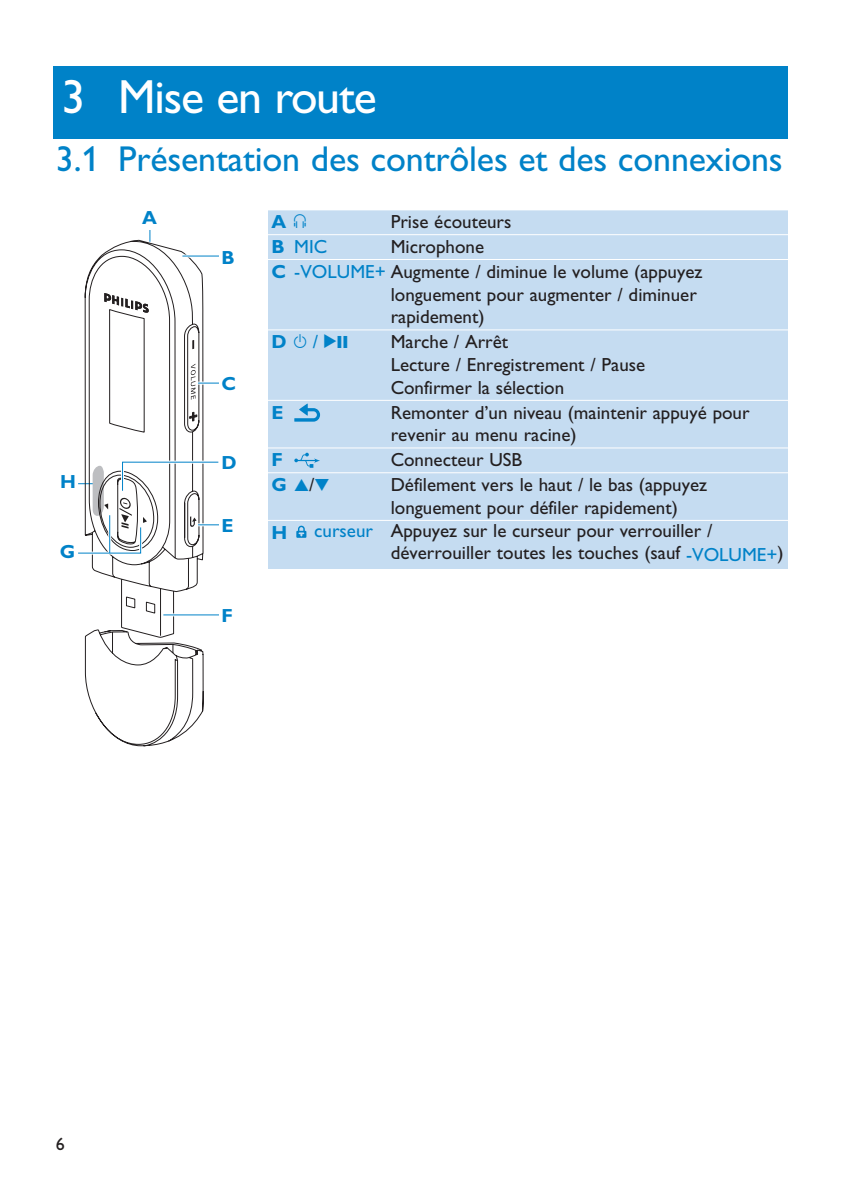
<style>
.page{position:relative;width:842px;height:1191px;background:#fff}
.page>*{position:absolute;margin:0;border:0;box-sizing:border-box;transform-origin:0 0}
.t1{font:48px "Gill Sans";letter-spacing:-.025em;color:#fff}
.t2{font:36px "Gill Alt One";letter-spacing:-.005em;color:#0082c8}
.t3{font:19px/22.8px "Gill Alt One";color:#231f20}
.t4{font:700 19px "Gill Alt One";color:#0082c8}
.t5{font:19px "Audio Four 4";color:#0082c8}
.t6{font:19px "Gill Alt One";color:#0082c8}
.t7{font:18px "Gill Alt One";color:#231f20}
.s1{font-family:"Audio Six 6";font-weight:400}
.s2{font-weight:700}
.s3{font-weight:700;color:#0082c8}
.s4{color:#0082c8}
.s5{font-family:"Gill Alt One";font-weight:700}
.s6{font-family:"Audio Six 6"}
.s7{font-family:"Gill Alt One"}
.s8{font-family:"Gill Alt One";color:#231f20}
</style>
<div class="page">
<div style="left:54px;top:66px;width:734px;height:72px;background:#0082c8"></div>
<svg style="left:85px;top:240px;width:119px;height:506px"></svg>
<svg style="left:192px;top:340px;width:2px;height:9px"></svg>
<svg style="left:189px;top:411px;width:8px;height:11px"></svg>
<svg style="left:104px;top:293px;width:45px;height:20px"></svg>
<hr style="left:182px;top:254px;width:37px;height:3px;background:#fff">
<svg style="left:148px;top:230px;width:3px;height:12px"></svg>
<hr style="left:182px;top:256px;width:37px;height:1px;background:#0082c8">
<svg style="left:191px;top:364px;width:28px;height:36px"></svg>
<hr style="left:163px;top:613px;width:56px;height:3px;background:#fff">
<hr style="left:163px;top:614px;width:56px;height:1px;background:#0082c8">
<svg style="left:78px;top:459px;width:141px;height:97px"></svg>
<div style="left:268px;top:210px;width:23px;height:359px;background:#c5dcf1"></div>
<div style="left:291px;top:210px;width:93px;height:359px;background:#c5dcf1"></div>
<div style="left:384px;top:210px;width:404px;height:359px;background:#c5dcf1"></div>
<hr style="left:266px;top:234px;width:524px;height:1px;background:#fff">
<hr style="left:266px;top:259px;width:524px;height:1px;background:#fff">
<hr style="left:266px;top:329px;width:524px;height:1px;background:#fff">
<hr style="left:266px;top:400px;width:524px;height:1px;background:#fff">
<hr style="left:266px;top:447px;width:524px;height:1px;background:#fff">
<hr style="left:266px;top:472px;width:524px;height:1px;background:#fff">
<hr style="left:266px;top:520px;width:524px;height:1px;background:#fff">
<svg style="left:296px;top:525px;width:10px;height:13px"></svg>
<svg style="left:294px;top:453px;width:26px;height:15px"></svg>
<svg style="left:294px;top:403px;width:26px;height:18px"></svg>
<h1 class="t1" style="left:62px;top:80px;width:317px">3 Mise en route</h1>
<h2 class="t2" style="left:56px;top:146px;width:728px">3.1 Présentation des contrôles et des connexions</h2>
<p class="t4" style="left:60px;top:474px;width:17px">H</p>
<p class="t4" style="left:60px;top:545px;width:17px">G</p>
<p class="t4" style="left:142px;top:210px;width:16px">A</p>
<p class="t4" style="left:221px;top:251px;width:15px">B</p>
<p class="t4" style="left:221px;top:377px;width:16px">C</p>
<p class="t4" style="left:221px;top:456px;width:17px">D</p>
<p class="t4" style="left:221px;top:519px;width:14px">E</p>
<p class="t4" style="left:221px;top:609px;width:13px">F</p>
<p class="t4" style="left:272px;top:215px;width:37px">A <span class="s1">p</span></p>
<p class="t3" style="left:391px;top:212px;width:122px">Prise écouteurs</p>
<p class="t6" style="left:272px;top:240px;width:57px"><span class="s2">B</span> MIC</p>
<p class="t3" style="left:272px;top:236px;width:432px;line-height:24.8px;text-indent:119px">Microphone<br><span class="s3">C</span> <span class="s4">-VOLUME+</span> Augmente / diminue le volume (appuyez</p>
<p class="t3" style="left:391px;top:285px;width:308px">longuement pour augmenter / diminuer rapidement)</p>
<p class="t5" style="left:272px;top:334px;width:78px"><span class="s5">D</span><span class="s6">y</span><span class="s7">/</span> 2;</p>
<p class="t3" style="left:391px;top:332px;width:256px">Marche / Arrêt<br>Lecture / Enregistrement / Pause<br>Confirmer la sélection</p>
<p class="t4" style="left:272px;top:405px;width:14px">E</p>
<p class="t3" style="left:391px;top:403px;width:360px">Remonter d’un niveau (maintenir appuyé pour revenir au menu racine)</p>
<p class="t4" style="left:272px;top:453px;width:13px">F</p>
<p class="t3" style="left:391px;top:450px;width:133px">Connecteur USB</p>
<p class="t5" style="left:272px;top:477px;width:59px"><span class="s5">G</span> 3<span class="s8">/</span>4</p>
<p class="t3" style="left:391px;top:475px;width:318px">Défilement vers le haut / le bas (appuyez longuement pour défiler rapidement)</p>
<p class="t4" style="left:272px;top:525px;width:17px">H</p>
<p class="t3" style="left:391px;top:521px;width:394px;text-indent:-76px"><span class="s4">curseur</span> Appuyez sur le curseur pour verrouiller / déverrouiller toutes les touches (sauf <span class="s4">-VOLUME+</span>)</p>
<p class="t7" style="left:56px;top:1137px;width:10px">6</p>
</div>
